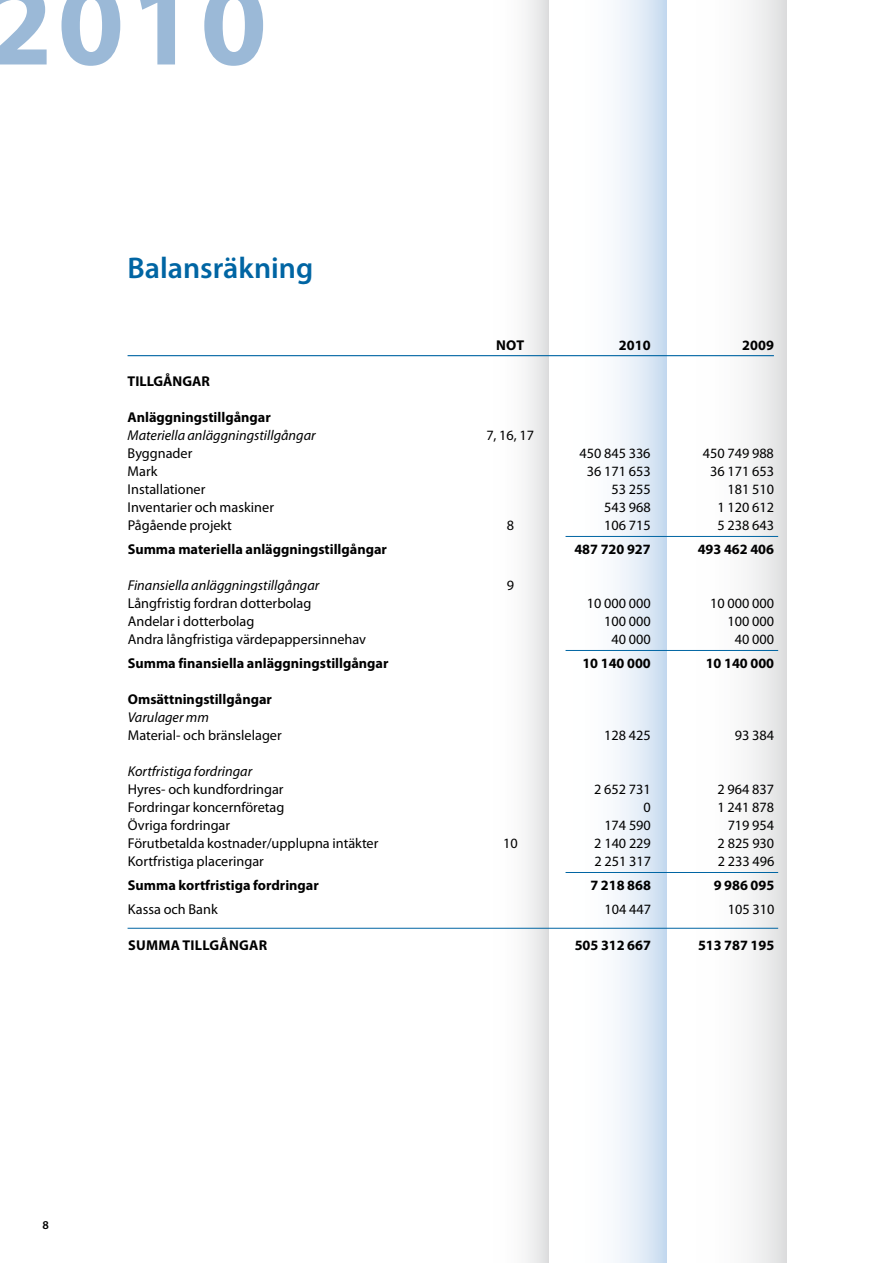
<style>
.page{position:relative;width:893px;height:1263px;background:#fff}
.page>*{position:absolute;margin:0;border:0;box-sizing:border-box;transform-origin:0 0}
.t1{font:700 120px "Myriad Pro";color:#9bb9d7}
.t2{font:600 30px "Myriad Pro";color:#0065a3}
.t3{font:14.25px "Myriad Pro";color:#000}
.t4{font:700 14.25px "Myriad Pro";color:#000}
.t5{font:italic 14.25px "Myriad Pro";color:#000}
.t6{font:600 12px "Myriad Pro";color:#000}
</style>
<div class="page">
<svg style="left:549px;top:0;width:119px;height:1263px"></svg>
<div style="left:476px;top:0;width:73px;height:1263px;background:linear-gradient(to right,#fff,#e7e8e8)"></div>
<div style="left:668px;top:0;width:119px;height:1263px;background:linear-gradient(to right,#fff,#e7e7e8)"></div>
<hr style="left:128px;top:355px;width:646px;height:1px;background:#0065a3">
<hr style="left:566px;top:536px;width:212px;height:1px;background:#0065a3">
<hr style="left:566px;top:650px;width:212px;height:1px;background:#0065a3">
<hr style="left:566px;top:872px;width:212px;height:1px;background:#0065a3">
<hr style="left:128px;top:928px;width:650px;height:1px;background:#0065a3">
<h1 class="t1" style="left:-14px;top:-54px;width:282px">2010</h1>
<h2 class="t2" style="left:128px;top:248px;width:187px">Balansräkning</h2>
<p class="t4" style="left:496px;top:336px;width:30px">Not</p>
<p class="t4" style="left:619px;top:336px;width:33px">2010</p>
<p class="t4" style="left:742px;top:336px;width:33px">2009</p>
<p class="t4" style="left:128px;top:372px;width:84px">TILLGÅNGAR</p>
<p class="t4" style="left:128px;top:408px;width:145px">Anläggningstillgångar</p>
<p class="t5" style="left:128px;top:426px;width:190px">Materiella anläggningstillgångar</p>
<p class="t3" style="left:486px;top:426px;width:49px">7, 16, 17</p>
<p class="t3" style="left:128px;top:444px;width:66px">Byggnader</p>
<p class="t3" style="left:579px;top:444px;width:73px">450 845 336</p>
<p class="t3" style="left:703px;top:444px;width:73px">450 749 988</p>
<p class="t3" style="left:128px;top:462px;width:31px">Mark</p>
<p class="t3" style="left:587px;top:462px;width:65px">36 171 653</p>
<p class="t3" style="left:710px;top:462px;width:65px">36 171 653</p>
<p class="t3" style="left:128px;top:480px;width:79px">Installationer</p>
<p class="t3" style="left:611px;top:480px;width:41px">53 255</p>
<p class="t3" style="left:727px;top:480px;width:48px">181 510</p>
<p class="t3" style="left:128px;top:498px;width:148px">Inventarier och maskiner</p>
<p class="t3" style="left:604px;top:498px;width:48px">543 968</p>
<p class="t3" style="left:717px;top:498px;width:58px">1 120 612</p>
<p class="t3" style="left:128px;top:516px;width:106px">Pågående projekt</p>
<p class="t3" style="left:507px;top:516px;width:9px">8</p>
<p class="t3" style="left:604px;top:516px;width:48px">106 715</p>
<p class="t3" style="left:717px;top:516px;width:58px">5 238 643</p>
<p class="t4" style="left:128px;top:539px;width:261px">Summa materiella anläggningstillgångar</p>
<p class="t4" style="left:574px;top:539px;width:78px">487 720 927</p>
<p class="t4" style="left:698px;top:539px;width:78px">493 462 406</p>
<p class="t5" style="left:128px;top:576px;width:193px">Finansiella anläggningstillgångar</p>
<p class="t3" style="left:507px;top:576px;width:9px">9</p>
<p class="t3" style="left:128px;top:594px;width:185px">Långfristig fordran dotterbolag</p>
<p class="t3" style="left:587px;top:594px;width:65px">10 000 000</p>
<p class="t3" style="left:710px;top:594px;width:65px">10 000 000</p>
<p class="t3" style="left:128px;top:612px;width:128px">Andelar i dotterbolag</p>
<p class="t3" style="left:604px;top:612px;width:48px">100 000</p>
<p class="t3" style="left:727px;top:612px;width:48px">100 000</p>
<p class="t3" style="left:128px;top:630px;width:240px">Andra långfristiga värdepappersinnehav</p>
<p class="t3" style="left:611px;top:630px;width:41px">40 000</p>
<p class="t3" style="left:735px;top:630px;width:41px">40 000</p>
<p class="t4" style="left:128px;top:653px;width:262px">Summa finansiella anläggningstillgångar</p>
<p class="t4" style="left:582px;top:653px;width:70px">10 140 000</p>
<p class="t4" style="left:706px;top:653px;width:70px">10 140 000</p>
<p class="t4" style="left:128px;top:689px;width:146px">Omsättningstillgångar</p>
<p class="t5" style="left:128px;top:708px;width:83px">Varulager mm</p>
<p class="t3" style="left:128px;top:726px;width:155px">Material- och bränslelager</p>
<p class="t3" style="left:604px;top:726px;width:48px">128 425</p>
<p class="t3" style="left:735px;top:726px;width:41px">93 384</p>
<p class="t5" style="left:128px;top:762px;width:126px">Kortfristiga fordringar</p>
<p class="t3" style="left:128px;top:780px;width:157px">Hyres- och kundfordringar</p>
<p class="t3" style="left:594px;top:780px;width:58px">2 652 731</p>
<p class="t3" style="left:718px;top:780px;width:58px">2 964 837</p>
<p class="t3" style="left:128px;top:798px;width:158px">Fordringar koncernföretag</p>
<p class="t3" style="left:644px;top:798px;width:9px">0</p>
<p class="t3" style="left:718px;top:798px;width:58px">1 241 878</p>
<p class="t3" style="left:128px;top:816px;width:104px">Övriga fordringar</p>
<p class="t3" style="left:604px;top:816px;width:48px">174 590</p>
<p class="t3" style="left:728px;top:816px;width:48px">719 954</p>
<p class="t3" style="left:128px;top:834px;width:252px">Förutbetalda kostnader/upplupna intäkter</p>
<p class="t3" style="left:503px;top:834px;width:16px">10</p>
<p class="t3" style="left:594px;top:834px;width:58px">2 140 229</p>
<p class="t3" style="left:718px;top:834px;width:58px">2 825 930</p>
<p class="t3" style="left:128px;top:852px;width:137px">Kortfristiga placeringar</p>
<p class="t3" style="left:594px;top:852px;width:58px">2 251 317</p>
<p class="t3" style="left:718px;top:852px;width:58px">2 233 496</p>
<p class="t4" style="left:128px;top:875px;width:192px">Summa kortfristiga fordringar</p>
<p class="t4" style="left:590px;top:875px;width:62px">7 218 868</p>
<p class="t4" style="left:714px;top:875px;width:62px">9 986 095</p>
<p class="t3" style="left:128px;top:900px;width:91px">Kassa och Bank</p>
<p class="t3" style="left:604px;top:900px;width:48px">104 447</p>
<p class="t3" style="left:728px;top:900px;width:48px">105 310</p>
<p class="t4" style="left:128px;top:935px;width:72px">Summa tillgångar</p>
<p class="t4" style="left:575px;top:935px;width:78px">505 312 667</p>
<p class="t4" style="left:698px;top:935px;width:78px">513 787 195</p>
<p class="t6" style="left:43px;top:1218px;width:8px">8</p>
</div>
